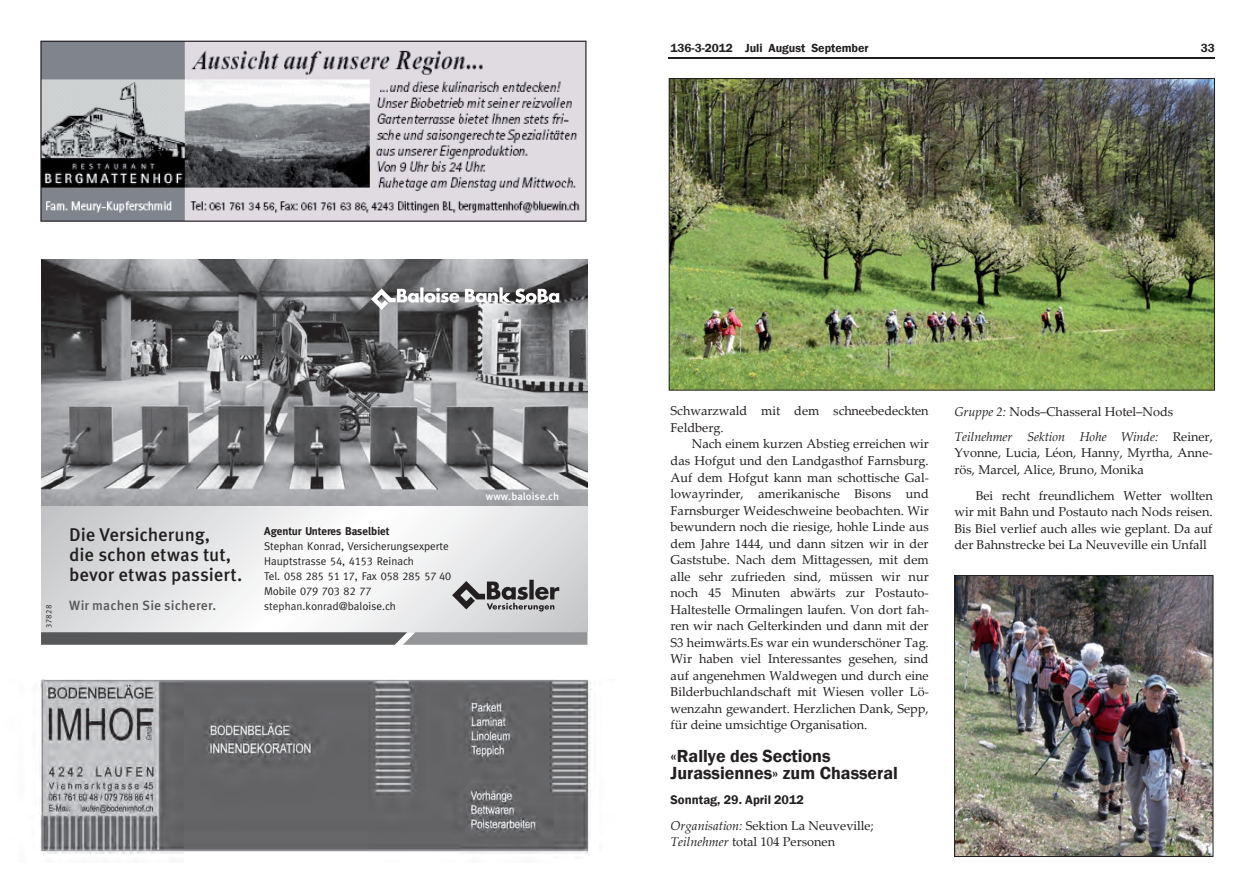
<style>
.page{position:relative;width:1257px;height:893px;background:#fff}
.page>*{position:absolute;margin:0;border:0;box-sizing:border-box;transform-origin:0 0}
.t1{font:500 18.45px/20.1px "Meta OT";letter-spacing:-.005em;color:#231f20}
.t2{font:18px/16.5px "Franklin Gothic Demi";color:#231f20}
.t3{font:500 13.5px "Meta OT";letter-spacing:.01em;color:#57585a}
.t4{font:12.75px/16.5px "Palatino Linotype";color:#231f20}
.t5{font:italic 12.75px/25.5px "Palatino Linotype";letter-spacing:.005em;color:#231f20}
.t6{font:12.75px "Franklin Gothic Demi";color:#231f20}
.t7{font:12px "Franklin Gothic Demi";letter-spacing:-.005em;color:#231f20}
.t8{font:11.25px/15px "Meta";color:#231f20}
.t9{font:11.25px/15px "Meta Caps";color:#231f20}
.t10{font:700 11.25px "Meta";color:#231f20}
.t11{font:500 10.65px "Meta OT";color:#fff}
.t12{font:7.95px "Meta OT";letter-spacing:.05em;color:#231f20}
.s1{font-family:"Meta Caps"}
.s2{font-family:"Meta"}
.s3{font-style:italic}
.s4{font-style:normal}
</style>
<div class="page">
<svg style="left:40px;top:40px;width:547px;height:182px;background:#a6a5aa"></svg>
<img style="left:39px;top:679px;width:552px;height:175px">
<svg style="left:41px;top:505px;width:546px;height:127px"></svg>
<svg style="left:41px;top:632px;width:546px;height:12px;background:#6f7073"></svg>
<img style="left:41px;top:259px;width:546px;height:246px">
<svg style="left:452px;top:579px;width:107px;height:32px;background:#99989a"></svg>
<svg style="left:371px;top:287px;width:88px;height:22px"></svg>
<svg style="left:465px;top:287px;width:94px;height:15px"></svg>
<hr style="left:668px;top:57px;width:547px;height:2px;background:#231f20">
<img style="left:671px;top:80px;width:542px;height:308px">
<div style="left:669px;top:78px;width:546px;height:312px;border:1px solid #231f20"></div>
<img style="left:956px;top:577px;width:255px;height:277px">
<div style="left:954px;top:575px;width:259px;height:281px;border:1px solid #231f20"></div>
<p class="t7" style="left:670px;top:41px;width:200px">136-3-2012 Juli August September</p>
<p class="t7" style="left:1201px;top:41px;width:16px">33</p>
<p class="t12" style="left:44px;top:627px;width:25px;rotate:-90deg">37828</p>
<h1 class="t1" style="left:69px;top:525px;width:175px">Die Versicherung,<br>die schon etwas tut, bevor etwas passiert.</h1>
<p class="t3" style="left:69px;top:599px;width:149px">Wir machen Sie sicherer.</p>
<p class="t10" style="left:264px;top:526px;width:127px">Agentur Unteres Baselbiet</p>
<p class="t8" style="left:264px;top:538px;width:186px">Stephan Konrad, Versicherungsexperte<br>Hauptstrasse <span class="s1">54, 4153</span> Reinach</p>
<p class="t9" style="left:264px;top:568px;width:188px"><span class="s2">Tel.</span> 058 285 51 17<span class="s2">, Fax</span> 058 285 57 40<br><span class="s2">Mobile</span> 079 703 82 77</p>
<p class="t8" style="left:264px;top:598px;width:133px">stephan.konrad@baloise.ch</p>
<p class="t11" style="left:486px;top:491px;width:75px">www.baloise.ch</p>
<p class="t4" style="left:670px;top:404px;width:260px">Schwarzwald mit dem schneebedeckten<br>Feldberg.</p>
<p class="t4" style="left:670px;top:437px;width:260px;text-align:justify;text-indent:21px">Nach einem kurzen Abstieg erreichen wir das Hofgut und den Landgasthof Farnsburg.<br>Auf dem Hofgut kann man schottische Gal&shy;lowayrinder, amerikanische Bisons und Farnsburger Weideschweine beobachten. Wir bewundern noch die riesige, hohle Linde aus dem Jahre 1444, und dann sitzen wir in der Gaststube. Nach dem Mittagessen, mit dem alle sehr zufrieden sind, müssen wir nur noch 45 Minuten abwärts zur Postauto-Haltestelle Ormalingen laufen. Von dort fah&shy;ren wir nach Gelterkinden und dann mit der S3 heimwärts.Es war ein wunderschöner Tag.<br>Wir haben viel Interessantes gesehen, sind auf angenehmen Waldwegen und durch eine Bilderbuchlandschaft mit Wiesen voller Lö&shy;wenzahn gewandert. Herzlichen Dank, Sepp, für deine umsichtige Organisation.</p>
<h2 class="t2" style="left:670px;top:747px;width:229px">«Rallye des Sections<br>Jurassiennes» zum Chasseral</h2>
<p class="t6" style="left:670px;top:792px;width:135px">Sonntag, 29. April 2012</p>
<p class="t4" style="left:670px;top:818px;width:205px"><span class="s3">Organisation:</span> Sektion La Neuveville;<br><span class="s3">Teilnehmer</span> total 104 Personen</p>
<p class="t5" style="left:954px;top:399px;width:260px">Gruppe 2: <span class="s4">Nods–Chasseral Hotel–Nods<br></span>Teilnehmer Sektion Hohe Winde: <span class="s4">Reiner,</span></p>
<p class="t4" style="left:954px;top:446px;width:260px">Yvonne, Lucia, Léon, Hanny, Myrtha, Anne&shy;rös, Marcel, Alice, Bruno, Monika</p>
<p class="t4" style="left:954px;top:488px;width:260px;text-align:justify;text-indent:21px">Bei recht freundlichem Wetter wollten wir mit Bahn und Postauto nach Nods reisen.<br>Bis Biel verlief auch alles wie geplant. Da auf der Bahnstrecke bei La Neuveville ein Unfall</p>
</div>
